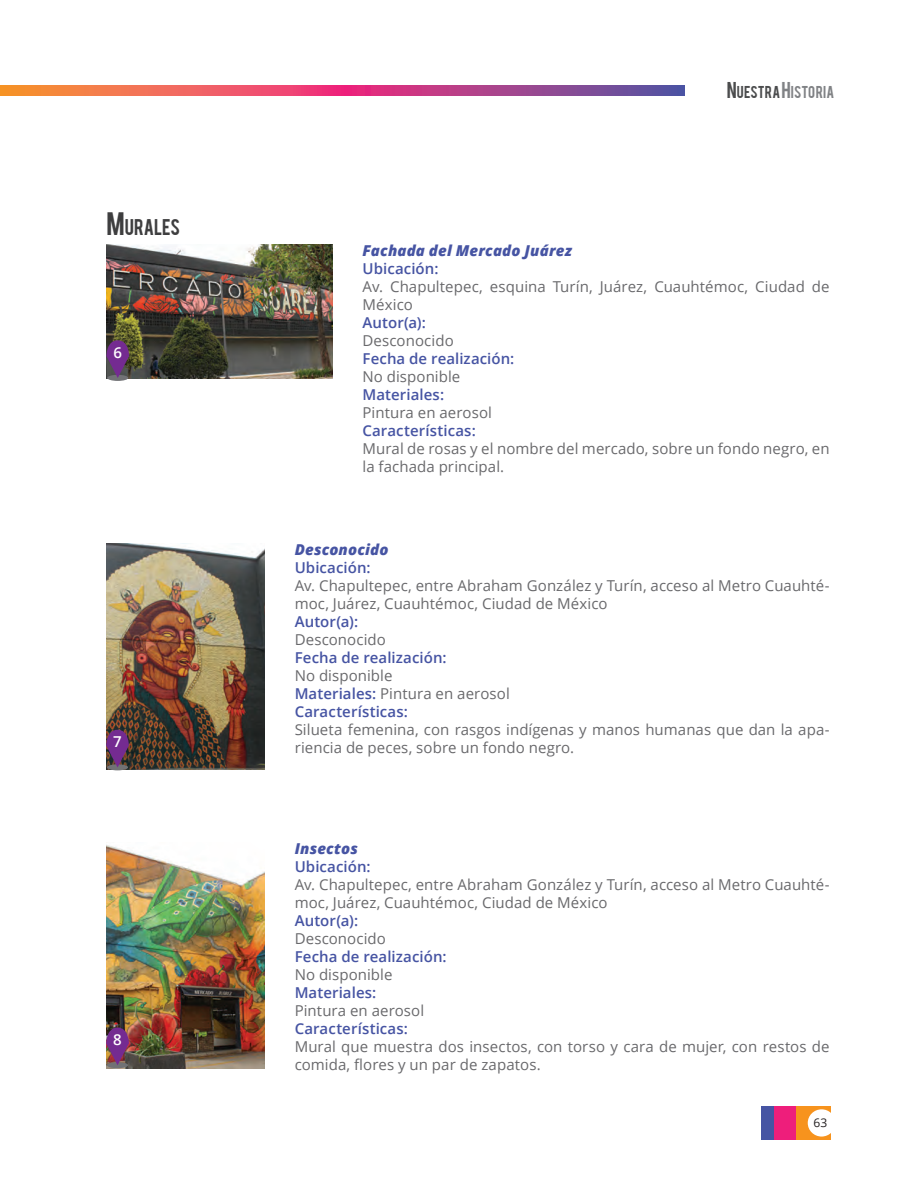
<style>
.page{position:relative;width:915px;height:1191px;background:#fff}
.page>*{position:absolute;margin:0;border:0;box-sizing:border-box;transform-origin:0 0}
.titulos{font:17.85px "Bebas";color:#3e3e3f}
.t1{font:15px/18px "Open Sans";letter-spacing:.005em;color:#69696c}
.t2{font:600 15px "Open Sans";letter-spacing:.005em;color:#4654a3}
.t3{font:italic 800 15px "Open Sans";letter-spacing:.01em;color:#4654a3}
.t4{font:600 15px "Open Sans";color:#fff}
.t5{font:13.5px "Bebas";letter-spacing:.015em;color:#808285}
.t6{font:12px "Open Sans";color:#231f20}
.s1{font-size:25.5px}
.s2{font-size:18px;color:#4b4c4d}
.s3{color:#4b4c4d}
.s4{font-size:18px}
.s5{font-weight:600;color:#4654a3}
</style>
<div class="page">
<div style="left:761px;top:1106px;width:21px;height:33px;background:#4654a3"></div>
<div style="left:774px;top:1106px;width:27px;height:33px;background:#ee1e7b"></div>
<div style="left:796px;top:1106px;width:34px;height:33px;background:#f7931d"></div>
<div style="left:807px;top:1109px;width:28px;height:27px;background:#fff;border-radius:50%"></div>
<svg style="left:0;top:85px;width:684px;height:11px;background:#c95474"></svg>
<img style="left:106px;top:245px;width:226px;height:133px">
<div style="left:107px;top:375px;width:21px;height:6px;background:#717275;border-radius:50%"></div>
<svg style="left:106px;top:340px;width:23px;height:38px"></svg>
<img style="left:106px;top:544px;width:159px;height:226px">
<img style="left:106px;top:845px;width:159px;height:223px">
<div style="left:107px;top:764px;width:21px;height:6px;background:#717275;border-radius:50%"></div>
<svg style="left:106px;top:729px;width:23px;height:38px"></svg>
<div style="left:107px;top:1062px;width:21px;height:6px;background:#717275;border-radius:50%"></div>
<svg style="left:106px;top:1027px;width:23px;height:38px"></svg>
<p class="titulos" style="left:107px;top:214px;width:75px"><span class="s1">M</span>URALES</p>
<p class="t4" style="left:113px;top:342px;width:10px">6</p>
<p class="t4" style="left:113px;top:731px;width:10px">7</p>
<p class="t4" style="left:113px;top:1029px;width:10px">8</p>
<p class="t5" style="left:726px;top:82px;width:109px"><span class="s2">N</span><span class="s3">UESTRA</span><span class="s4">H</span>ISTORIA</p>
<p class="t3" style="left:362px;top:239px;width:211px">Fachada del Mercado Juárez</p>
<p class="t2" style="left:362px;top:258px;width:77px">Ubicación:</p>
<p class="t1" style="left:362px;top:277px;width:468px">Av. Chapultepec, esquina Turín, Juárez, Cuauhtémoc, Ciudad de<br>México</p>
<p class="t2" style="left:362px;top:312px;width:65px">Autor(a):</p>
<p class="t1" style="left:362px;top:331px;width:93px">Desconocido</p>
<p class="t2" style="left:362px;top:348px;width:153px">Fecha de realización:</p>
<p class="t1" style="left:362px;top:367px;width:99px">No disponible</p>
<p class="t2" style="left:362px;top:384px;width:83px">Materiales:</p>
<p class="t1" style="left:362px;top:403px;width:131px">Pintura en aerosol</p>
<p class="t2" style="left:362px;top:420px;width:115px">Características:</p>
<p class="t1" style="left:362px;top:439px;width:468px">Mural de rosas y el nombre del mercado, sobre un fondo negro, en la fachada principal.</p>
<p class="t3" style="left:294px;top:538px;width:95px">Desconocido</p>
<p class="t2" style="left:294px;top:557px;width:77px">Ubicación:</p>
<p class="t1" style="left:294px;top:576px;width:536px">Av. Chapultepec, entre Abraham González y Turín, acceso al Metro Cuauhté&shy;moc, Juárez, Cuauhtémoc, Ciudad de México</p>
<p class="t2" style="left:294px;top:611px;width:65px">Autor(a):</p>
<p class="t1" style="left:294px;top:630px;width:93px">Desconocido</p>
<p class="t2" style="left:294px;top:647px;width:153px">Fecha de realización:</p>
<p class="t1" style="left:294px;top:666px;width:99px">No disponible</p>
<p class="t1" style="left:294px;top:684px;width:216px"><span class="s5">Materiales:</span> Pintura en aerosol</p>
<p class="t2" style="left:294px;top:701px;width:115px">Características:</p>
<p class="t1" style="left:294px;top:720px;width:536px">Silueta femenina, con rasgos indígenas y manos humanas que dan la apa&shy;riencia de peces, sobre un fondo negro.</p>
<p class="t3" style="left:294px;top:837px;width:65px">Insectos</p>
<p class="t2" style="left:294px;top:856px;width:77px">Ubicación:</p>
<p class="t1" style="left:294px;top:875px;width:536px">Av. Chapultepec, entre Abraham González y Turín, acceso al Metro Cuauhté&shy;moc, Juárez, Cuauhtémoc, Ciudad de México</p>
<p class="t2" style="left:294px;top:910px;width:65px">Autor(a):</p>
<p class="t1" style="left:294px;top:929px;width:93px">Desconocido</p>
<p class="t2" style="left:294px;top:946px;width:153px">Fecha de realización:</p>
<p class="t1" style="left:294px;top:965px;width:99px">No disponible</p>
<p class="t2" style="left:294px;top:982px;width:83px">Materiales:</p>
<p class="t1" style="left:294px;top:1001px;width:131px">Pintura en aerosol</p>
<p class="t2" style="left:294px;top:1018px;width:115px">Características:</p>
<p class="t1" style="left:294px;top:1037px;width:536px">Mural que muestra dos insectos, con torso y cara de mujer, con restos de comida, flores y un par de zapatos.</p>
<p class="t6" style="left:813px;top:1114px;width:15px">63</p>
</div>
